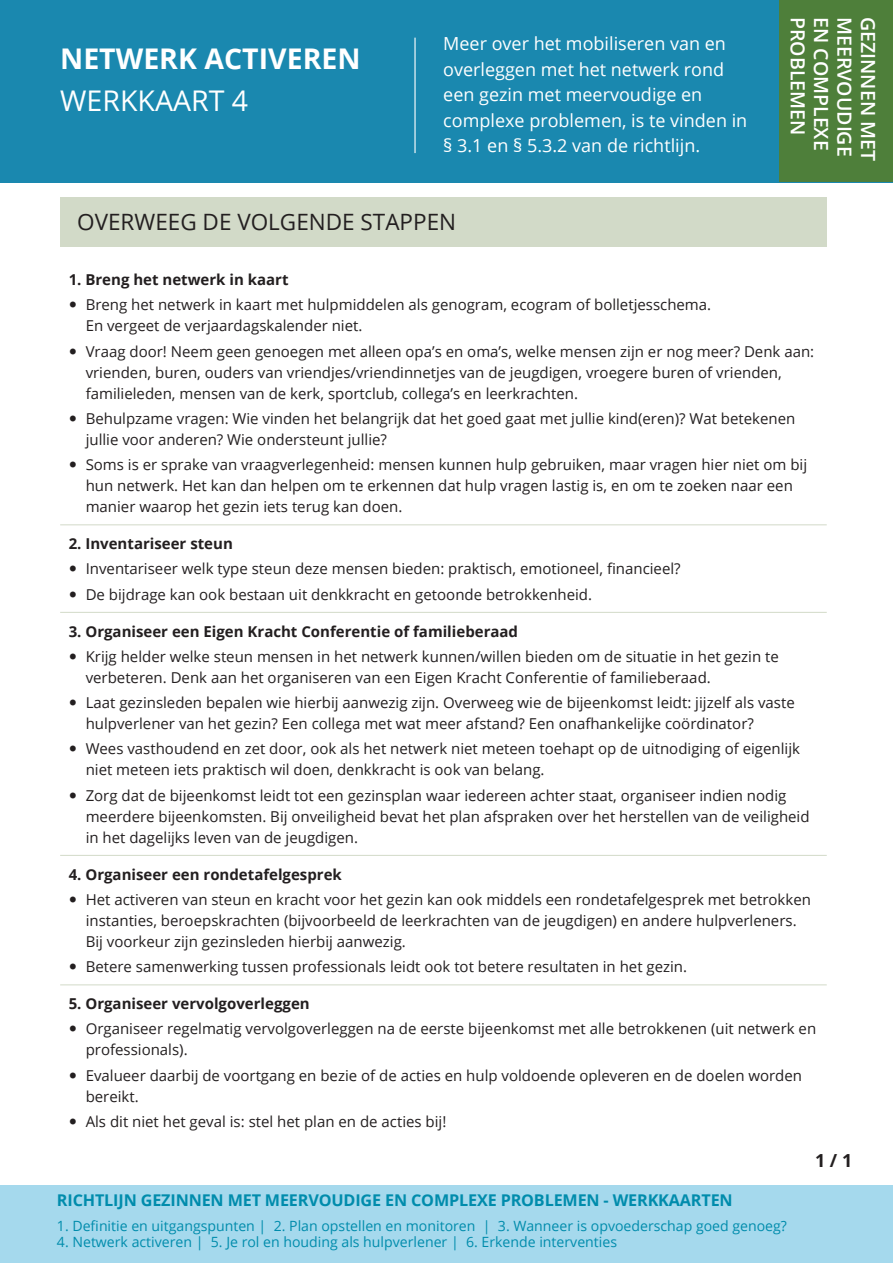
<style>
.page{position:relative;width:893px;height:1263px;background:#fff}
.page>*{position:absolute;margin:0;border:0;box-sizing:border-box;transform-origin:0 0}
.t1{font:700 28.5px "Open Sans";color:#fff}
.t2{font:28.5px "Open Sans";color:#fff}
.Koppen_in_roze_balk{font:22.5px "Open Sans";color:#231f20}
.t3{font:600 19.5px "Open Sans";color:#fff}
.t4{font:18px/25.5px "Open Sans";color:#fff}
.t5{font:700 18px "Open Sans";color:#231f20}
.t6{font:700 16.2px "Open Sans";letter-spacing:-.01em;color:#008cac}
.t7{font:15px/21px "Open Sans";color:#231f20}
._3__Platte_tekst{font:700 15px "Open Sans";color:#231f20}
.t8{font:14.1px "Open Sans";color:#008cac}
</style>
<div class="page">
<div style="left:0;top:0;width:893px;height:182px;background:#1a88af"></div>
<div style="left:779px;top:0;width:114px;height:182px;background:#4e7f3a"></div>
<hr style="left:414px;top:38px;width:2px;height:115px;background:#fff">
<div style="left:0;top:1185px;width:893px;height:78px;background:#a5d9ed"></div>
<div style="left:60px;top:197px;width:766px;height:50px;background:#d2dac8"></div>
<hr style="left:60px;top:524px;width:767px;height:1px;background:#d2dac8">
<hr style="left:60px;top:612px;width:767px;height:1px;background:#d2dac8">
<hr style="left:60px;top:855px;width:767px;height:1px;background:#d2dac8">
<hr style="left:60px;top:984px;width:767px;height:1px;background:#d2dac8">
<p class="t1" style="left:60px;top:39px;width:302px">NETWERK ACTIVEREN</p>
<p class="t2" style="left:60px;top:81px;width:190px">WERKKAART 4</p>
<p class="t4" style="left:443px;top:31px;width:306px">Meer over het mobiliseren van en overleggen met het netwerk rond een gezin met meervoudige en complexe problemen, is te vinden in § 3.1 en § 5.3.2 van de richtlijn.</p>
<p class="Koppen_in_roze_balk" style="left:77px;top:207px;width:380px">OVERWEEG DE VOLGENDE STAPPEN</p>
<h3 class="t3" style="left:811px;top:17px;width:120px;rotate:90deg">PROBLEMEN</h3>
<h3 class="t3" style="left:835px;top:17px;width:135px;rotate:90deg">EN COMPLEXE</h3>
<h3 class="t3" style="left:858px;top:17px;width:141px;rotate:90deg">MEERVOUDIGE</h3>
<h3 class="t3" style="left:881px;top:17px;width:145px;rotate:90deg">GEZINNEN MET</h3>
<p class="_3__Platte_tekst" style="left:69px;top:269px;width:221px">1. Breng het netwerk in kaart</p>
<p class="t7" style="left:86px;top:294px;width:627px">Breng het netwerk in kaart met hulpmiddelen als genogram, ecogram of bolletjesschema.<br>En vergeet de verjaardagskalender niet.</p>
<p class="t7" style="left:86px;top:340px;width:730px">Vraag door! Neem geen genoegen met alleen opa’s en oma’s, welke mensen zijn er nog meer? Denk aan: vrienden, buren, ouders van vriendjes/vriendinnetjes van de jeugdigen, vroegere buren of vrienden, familieleden, mensen van de kerk, sportclub, collega’s en leerkrachten.</p>
<p class="t7" style="left:86px;top:407px;width:711px">Behulpzame vragen: Wie vinden het belangrijk dat het goed gaat met jullie kind(eren)? Wat betekenen jullie voor anderen? Wie ondersteunt jullie?</p>
<p class="t7" style="left:86px;top:454px;width:723px">Soms is er sprake van vraagverlegenheid: mensen kunnen hulp gebruiken, maar vragen hier niet om bij hun netwerk. Het kan dan helpen om te erkennen dat hulp vragen lastig is, en om te zoeken naar een manier waarop het gezin iets terug kan doen.</p>
<p class="_3__Platte_tekst" style="left:69px;top:533px;width:166px">2. Inventariseer steun</p>
<p class="t7" style="left:86px;top:558px;width:596px">Inventariseer welk type steun deze mensen bieden: praktisch, emotioneel, financieel?</p>
<p class="t7" style="left:86px;top:583px;width:508px">De bijdrage kan ook bestaan uit denkkracht en getoonde betrokkenheid.</p>
<p class="_3__Platte_tekst" style="left:69px;top:620px;width:451px">3. Organiseer een Eigen Kracht Conferentie of familieberaad</p>
<p class="t7" style="left:86px;top:645px;width:695px">Krijg helder welke steun mensen in het netwerk kunnen/willen bieden om de situatie in het gezin te verbeteren. Denk aan het organiseren van een Eigen Kracht Conferentie of familieberaad.</p>
<p class="t7" style="left:86px;top:692px;width:711px">Laat gezinsleden bepalen wie hierbij aanwezig zijn. Overweeg wie de bijeenkomst leidt: jijzelf als vaste hulpverlener van het gezin? Een collega met wat meer afstand? Een onafhankelijke coördinator?</p>
<p class="t7" style="left:86px;top:738px;width:716px">Wees vasthoudend en zet door, ook als het netwerk niet meteen toehapt op de uitnodiging of eigenlijk niet meteen iets praktisch wil doen, denkkracht is ook van belang.</p>
<p class="t7" style="left:86px;top:784px;width:725px">Zorg dat de bijeenkomst leidt tot een gezinsplan waar iedereen achter staat, organiseer indien nodig meerdere bijeenkomsten. Bij onveiligheid bevat het plan afspraken over het herstellen van de veiligheid in het dagelijks leven van de jeugdigen.</p>
<p class="_3__Platte_tekst" style="left:69px;top:863px;width:275px">4. Organiseer een rondetafelgesprek</p>
<p class="t7" style="left:86px;top:888px;width:727px">Het activeren van steun en kracht voor het gezin kan ook middels een rondetafelgesprek met betrokken instanties, beroepskrachten (bijvoorbeeld de leerkrachten van de jeugdigen) en andere hulpverleners.<br>Bij voorkeur zijn gezinsleden hierbij aanwezig.</p>
<p class="t7" style="left:86px;top:956px;width:603px">Betere samenwerking tussen professionals leidt ook tot betere resultaten in het gezin.</p>
<p class="_3__Platte_tekst" style="left:69px;top:993px;width:243px">5. Organiseer vervolgoverleggen</p>
<p class="t7" style="left:86px;top:1018px;width:732px">Organiseer regelmatig vervolgoverleggen na de eerste bijeenkomst met alle betrokkenen (uit netwerk en professionals).</p>
<p class="t7" style="left:86px;top:1064px;width:718px">Evalueer daarbij de voortgang en bezie of de acties en hulp voldoende opleveren en de doelen worden bereikt.</p>
<p class="t7" style="left:86px;top:1110px;width:362px">Als dit niet het geval is: stel het plan en de acties bij!</p>
<p class="t6" style="left:57px;top:1188px;width:677px">RICHTLIJN GEZINNEN MET MEERVOUDIGE EN COMPLEXE PROBLEMEN - WERKKAARTEN</p>
<p class="t8" style="left:57px;top:1216px;width:731px">1. Definitie en uitgangspunten | 2. Plan opstellen en monitoren | 3. Wanneer is opvoederschap goed genoeg?</p>
<p class="t8" style="left:57px;top:1232px;width:562px">4. Netwerk activeren | 5. Je rol en houding als hulpverlener | 6. Erkende interventies</p>
<p class="t5" style="left:815px;top:1148px;width:39px">1 / 1</p>
</div>
